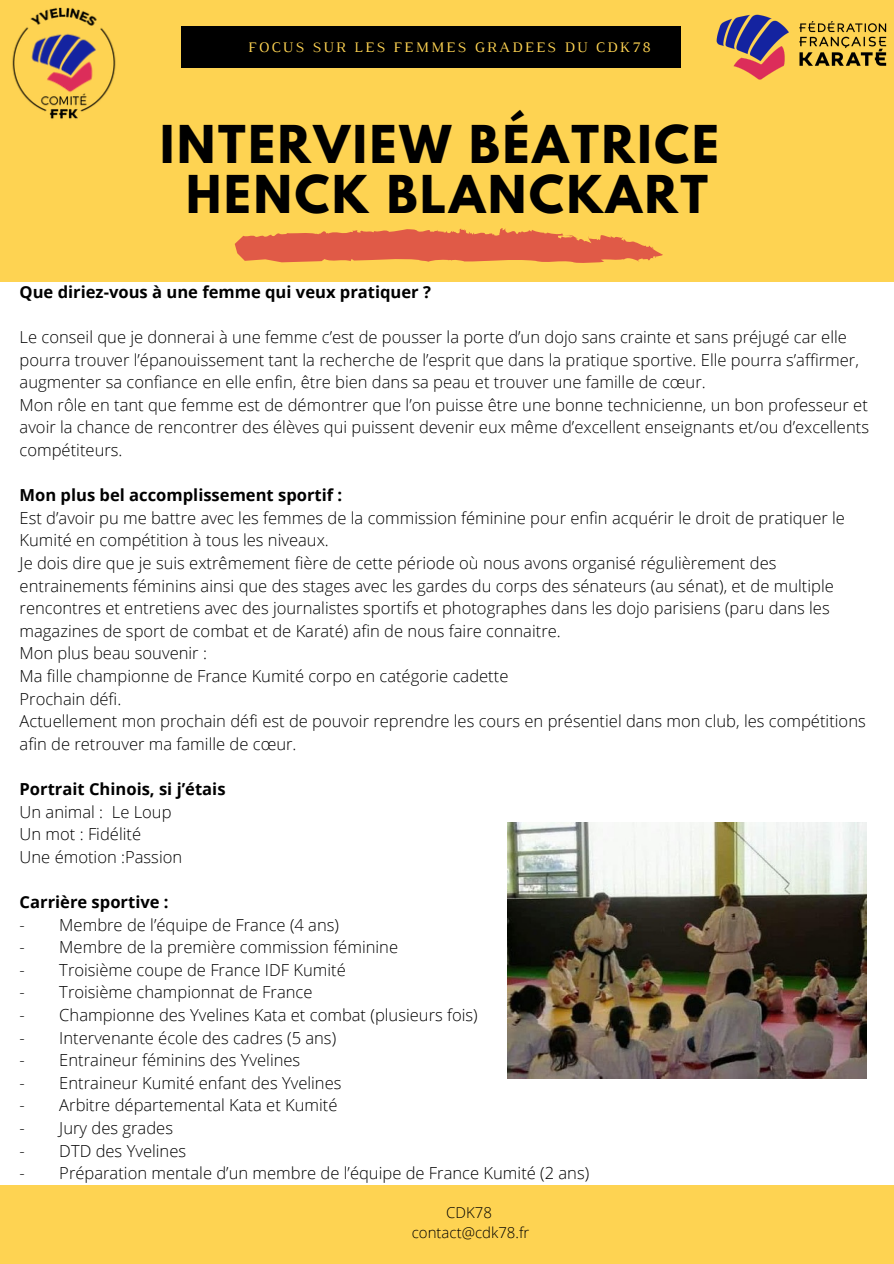
<style>
.page{position:relative;width:894px;height:1264px;background:#fff}
.page>*{position:absolute;margin:0;border:0;box-sizing:border-box;transform-origin:0 0}
.t1{font:700 46.2px "League Spartan";letter-spacing:.06em;color:#000}
.t2{font:300 16.5px/22.6px "Open Sans";color:#000}
.t3{font:700 16.5px "Open Sans";color:#000}
.t4{font:300 15px "Open Sans";color:#000}
.t5{font:14.85px "Luthier";letter-spacing:.14em;color:#fed352}
</style>
<div class="page">
<div style="left:0;top:0;width:893px;height:281px;background:#fed352"></div>
<img style="left:716px;top:14px;width:171px;height:66px">
<img style="left:12px;top:7px;width:104px;height:112px">
<div style="left:181px;top:26px;width:499px;height:42px;background:#000"></div>
<svg style="left:235px;top:228px;width:427px;height:35px"></svg>
<div style="left:0;top:1185px;width:893px;height:78px;background:#fed352"></div>
<img style="left:507px;top:822px;width:359px;height:256px">
<p class="t5" style="left:248px;top:42px;width:404px">FOCUS SUR LES FEMMES GRADEES DU CDK78</p>
<p class="t1" style="left:160px;top:122px;width:560px">INTERVIEW BÉATRICE</p>
<p class="t1" style="left:186px;top:171px;width:523px">HENCK BLANCKART</p>
<p class="t3" style="left:20px;top:280px;width:413px">Que diriez-vous à une femme qui veux pratiquer ?</p>
<p class="t2" style="left:20px;top:325px;width:840px">Le conseil que je donnerai à une femme c’est de pousser la porte d’un dojo sans crainte et sans préjugé car elle pourra trouver l’épanouissement tant la recherche de l’esprit que dans la pratique sportive. Elle pourra s’affirmer, augmenter sa confiance en elle enfin, être bien dans sa peau et trouver une famille de cœur.</p>
<p class="t2" style="left:20px;top:393px;width:850px;text-align:justify">Mon rôle en tant que femme est de démontrer que l’on puisse être une bonne technicienne, un bon professeur et avoir la chance de rencontrer des élèves qui puissent devenir eux même d’excellent enseignants et/ou d’excellents compétiteurs.</p>
<p class="t3" style="left:20px;top:483px;width:324px">Mon plus bel accomplissement sportif :</p>
<p class="t2" style="left:20px;top:506px;width:826px">Est d’avoir pu me battre avec les femmes de la commission féminine pour enfin acquérir le droit de pratiquer le<br>Kumité en compétition à tous les niveaux.</p>
<p class="t2" style="left:20px;top:551px;width:815px">Je dois dire que je suis extrêmement fière de cette période où nous avons organisé régulièrement des entrainements féminins ainsi que des stages avec les gardes du corps des sénateurs (au sénat), et de multiple rencontres et entretiens avec des journalistes sportifs et photographes dans les dojo parisiens (paru dans les magazines de sport de combat et de Karaté) afin de nous faire connaitre.</p>
<p class="t2" style="left:20px;top:641px;width:189px">Mon plus beau souvenir :</p>
<p class="t2" style="left:20px;top:664px;width:490px">Ma fille championne de France Kumité corpo en catégorie cadette</p>
<p class="t2" style="left:20px;top:686px;width:103px">Prochain défi.</p>
<p class="t2" style="left:20px;top:709px;width:847px">Actuellement mon prochain défi est de pouvoir reprendre les cours en présentiel dans mon club, les compétitions afin de retrouver ma famille de cœur.</p>
<p class="t3" style="left:20px;top:777px;width:207px">Portrait Chinois, si j’étais</p>
<p class="t2" style="left:20px;top:799px;width:153px">Un animal : Le Loup</p>
<p class="t2" style="left:20px;top:822px;width:123px">Un mot : Fidélité</p>
<p class="t2" style="left:20px;top:845px;width:164px">Une émotion :Passion</p>
<p class="t3" style="left:20px;top:890px;width:150px">Carrière sportive :</p>
<p class="t2" style="left:20px;top:912px;width:321px">- Membre de l’équipe de France (4 ans)</p>
<p class="t2" style="left:20px;top:935px;width:380px">- Membre de la première commission féminine</p>
<p class="t2" style="left:20px;top:958px;width:327px">- Troisième coupe de France IDF Kumité</p>
<p class="t2" style="left:20px;top:980px;width:294px">- Troisième championnat de France</p>
<p class="t2" style="left:20px;top:1003px;width:459px">- Championne des Yvelines Kata et combat (plusieurs fois)</p>
<p class="t2" style="left:20px;top:1025px;width:318px">- Intervenante école des cadres (5 ans)</p>
<p class="t2" style="left:20px;top:1048px;width:282px">- Entraineur féminins des Yvelines</p>
<p class="t2" style="left:20px;top:1070px;width:323px">- Entraineur Kumité enfant des Yvelines</p>
<p class="t2" style="left:20px;top:1093px;width:319px">- Arbitre départemental Kata et Kumité</p>
<p class="t2" style="left:20px;top:1116px;width:155px">- Jury des grades</p>
<p class="t2" style="left:20px;top:1138px;width:168px">- DTD des Yvelines</p>
<p class="t2" style="left:20px;top:1161px;width:571px">- Préparation mentale d’un membre de l’équipe de France Kumité (2 ans)</p>
<p class="t4" style="left:446px;top:1201px;width:47px">CDK78</p>
<p class="t4" style="left:411px;top:1222px;width:119px">contact@cdk78.fr</p>
</div>
